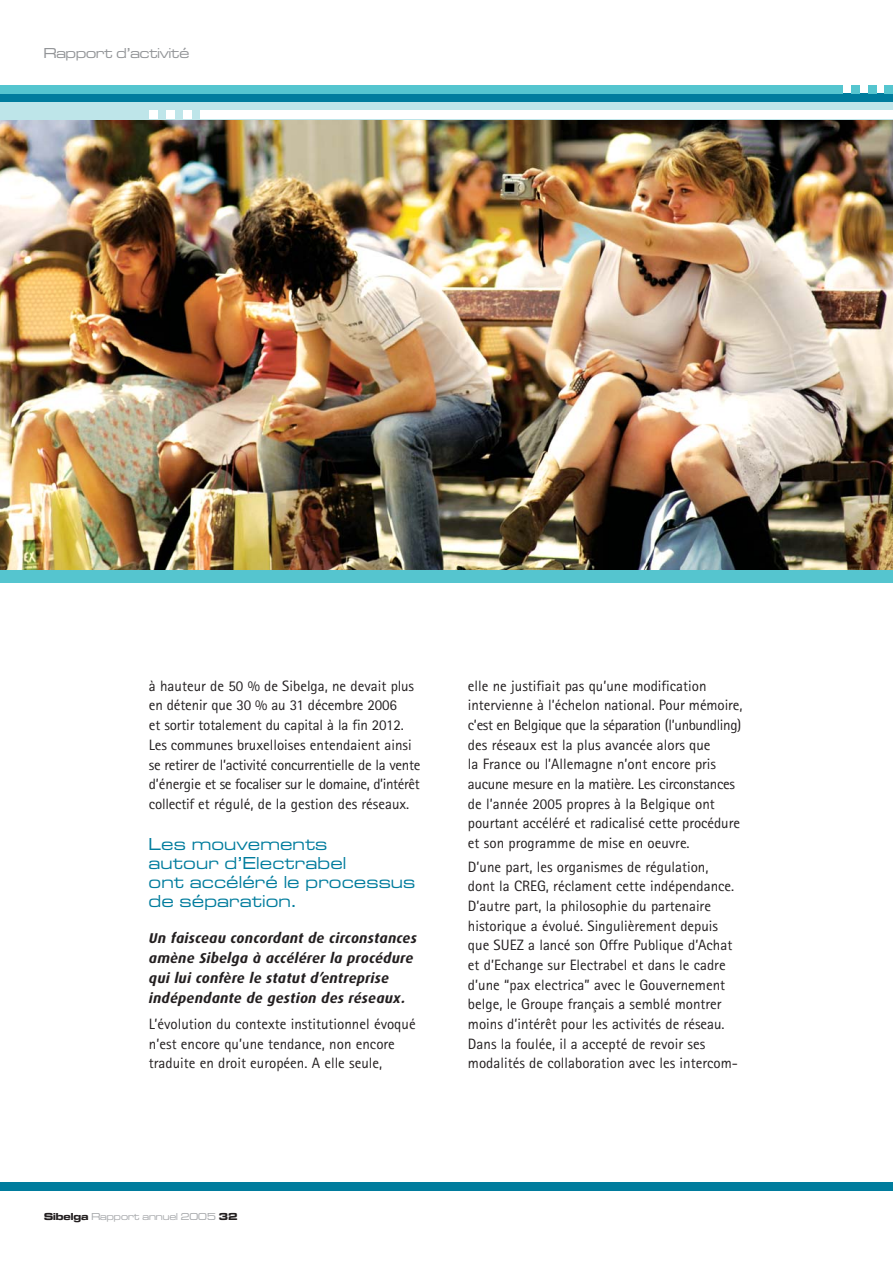
<style>
.page{position:relative;width:893px;height:1263px;background:#fff}
.page>*{position:absolute;margin:0;border:0;box-sizing:border-box;transform-origin:0 0}
.t1{font:18px/19px "Microgramma D Medi Exte";letter-spacing:.04em;color:#007c9d}
.t2{font:15px/19.6px "Rotis Sans Serif";color:#231f20}
.t3{font:15px "Microgramma D Medi Exte";color:#939598}
.t4{font:italic 700 14.25px/19.8px "Dax";letter-spacing:.015em;color:#231f20}
.t5{font:10.5px "Microgramma D Medi Exte";color:#a7a9ac}
.s1{font-family:"Microgramma D Bold Exte";color:#231f20}
</style>
<div class="page">
<img style="left:0;top:119px;width:892px;height:451px">
<div style="left:0;top:94px;width:892px;height:8px;background:#007c9d"></div>
<div style="left:0;top:85px;width:842px;height:9px;background:#55c5cf"></div>
<div style="left:850px;top:85px;width:9px;height:9px;background:#55c5cf"></div>
<div style="left:867px;top:85px;width:9px;height:9px;background:#55c5cf"></div>
<div style="left:884px;top:85px;width:8px;height:9px;background:#55c5cf"></div>
<div style="left:0;top:102px;width:892px;height:17px;background:#bee5e9"></div>
<div style="left:200px;top:111px;width:692px;height:8px;background:#fff"></div>
<div style="left:149px;top:111px;width:8px;height:8px;background:#fff"></div>
<div style="left:166px;top:111px;width:8px;height:8px;background:#fff"></div>
<div style="left:183px;top:111px;width:8px;height:8px;background:#fff"></div>
<div style="left:0;top:570px;width:892px;height:13px;background:#55c5cf"></div>
<div style="left:0;top:1182px;width:892px;height:9px;background:#007c9d"></div>
<p class="t3" style="left:44px;top:47px;width:147px">Rapport d’activité</p>
<p class="t2" style="left:149px;top:677px;width:273px">à hauteur de 50 % de Sibelga, ne devait plus en détenir que 30 % au 31 décembre 2006<br>et sortir totalement du capital à la fin 2012.<br>Les communes bruxelloises entendaient ainsi se retirer de l’activité concurrentielle de la vente d’énergie et se focaliser sur le domaine, d’intérêt collectif et régulé, de la gestion des réseaux.</p>
<p class="t1" style="left:149px;top:835px;width:267px">Les mouvements<br>autour d’Electrabel<br>ont accéléré le processus de séparation.</p>
<p class="t4" style="left:149px;top:930px;width:269px">Un faisceau concordant de circonstances amène Sibelga à accélérer la procédure qui lui confère le statut d’entreprise indépendante de gestion des réseaux.</p>
<p class="t2" style="left:149px;top:1015px;width:268px">L’évolution du contexte institutionnel évoqué n’est encore qu’une tendance, non encore traduite en droit européen. A elle seule,</p>
<p class="t2" style="left:468px;top:677px;width:276px">elle ne justifiait pas qu’une modification intervienne à l’échelon national. Pour mémoire, c’est en Belgique que la séparation (l’unbundling) des réseaux est la plus avancée alors que<br>la France ou l’Allemagne n’ont encore pris aucune mesure en la matière. Les circonstances de l’année 2005 propres à la Belgique ont pourtant accéléré et radicalisé cette procédure et son programme de mise en oeuvre.</p>
<p class="t2" style="left:468px;top:858px;width:271px">D’une part, les organismes de régulation, dont la CREG, réclament cette indépendance.<br>D’autre part, la philosophie du partenaire historique a évolué. Singulièrement depuis que SUEZ a lancé son Offre Publique d’Achat et d’Echange sur Electrabel et dans le cadre d’une “pax electrica” avec le Gouvernement belge, le Groupe français a semblé montrer moins d’intérêt pour les activités de réseau.<br>Dans la foulée, il a accepté de revoir ses modalités de collaboration avec les intercom-</p>
<p class="t5" style="left:44px;top:1213px;width:195px"><span class="s1">Sibelga</span> Rapport annuel 2005 <span class="s1">32</span></p>
</div>
